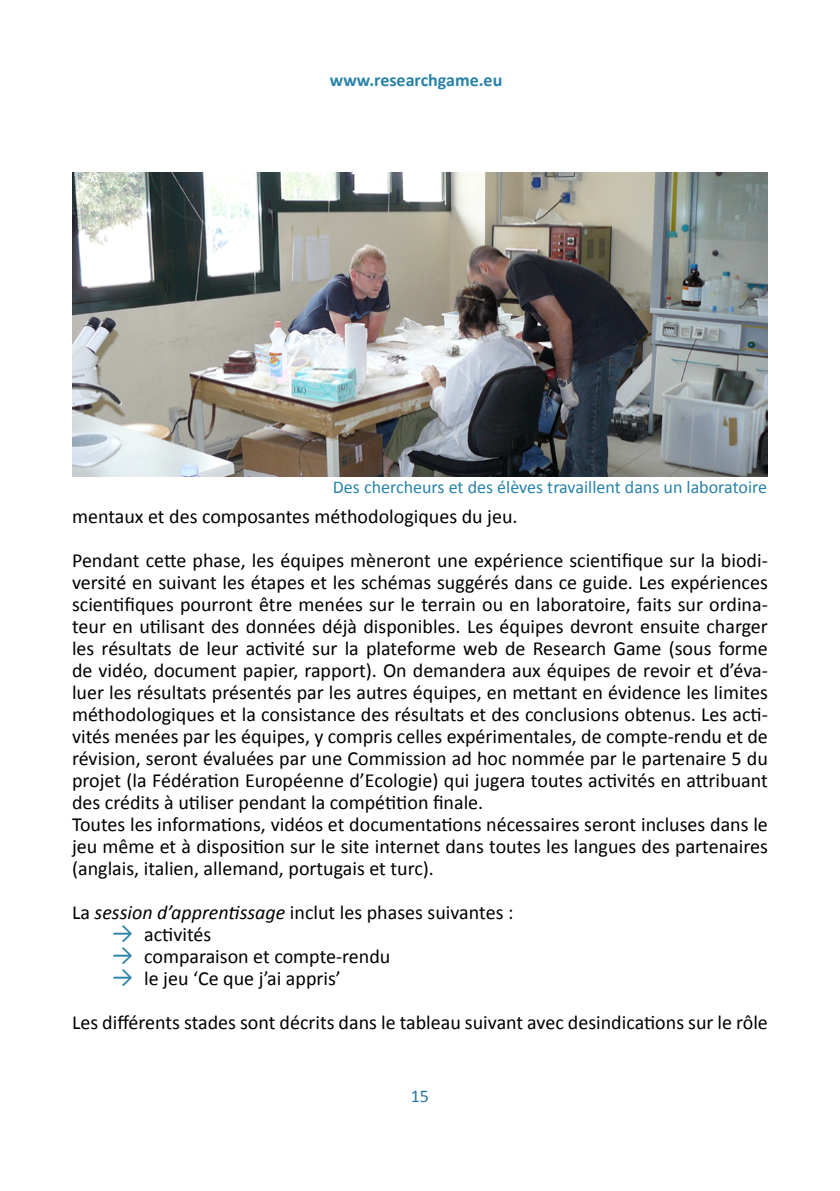
<style>
.page{position:relative;width:840px;height:1191px;background:#fff}
.page>*{position:absolute;margin:0;border:0;box-sizing:border-box;transform-origin:0 0}
.t1{font:20px/22px "Calibri";color:#000}
.t2{font:18px "Calibri";color:#2882a8}
.t3{font:700 18px "Calibri";color:#2882a8}
.t4{font:18px "Calibri";color:#27759f}
.s1{font-style:italic}
.s2{font-size:24px;color:#2882a8}
</style>
<div class="page">
<img style="left:72px;top:172px;width:695px;height:305px">
<p class="t3" style="left:330px;top:68px;width:174px">www.researchgame.eu</p>
<p class="t2" style="left:333px;top:475px;width:435px">Des chercheurs et des élèves travaillent dans un laboratoire</p>
<p class="t1" style="left:72px;top:505px;width:447px">mentaux et des composantes méthodologiques du jeu.</p>
<p class="t1" style="left:72px;top:549px;width:697px">Pendant cette phase, les équipes mèneront une expérience scientifique sur la biodi&shy;versité en suivant les étapes et les schémas suggérés dans ce guide. Les expériences scientifiques pourront être menées sur le terrain ou en laboratoire, faits sur ordina&shy;teur en utilisant des données déjà disponibles. Les équipes devront ensuite charger les résultats de leur activité sur la plateforme web de Research Game (sous forme de vidéo, document papier, rapport). On demandera aux équipes de revoir et d’éva&shy;luer les résultats présentés par les autres équipes, en mettant en évidence les limites méthodologiques et la consistance des résultats et des conclusions obtenus. Les acti&shy;vités menées par les équipes, y compris celles expérimentales, de compte-rendu et de révision, seront évaluées par une Commission ad hoc nommée par le partenaire 5 du projet (la Fédération Européenne d’Ecologie) qui jugera toutes activités en attribuant des crédits à utiliser pendant la compétition finale.<br>Toutes les informations, vidéos et documentations nécessaires seront incluses dans le jeu même et à disposition sur le site internet dans toutes les langues des partenaires (anglais, italien, allemand, portugais et turc).</p>
<p class="t1" style="left:72px;top:901px;width:442px">La <span class="s1">session d’apprentissage</span> inclut les phases suivantes :</p>
<p class="t1" style="left:112px;top:923px;width:101px"><span class="s2">→</span> activités</p>
<p class="t1" style="left:112px;top:945px;width:280px"><span class="s2">→</span> comparaison et compte-rendu</p>
<p class="t1" style="left:112px;top:967px;width:230px"><span class="s2">→</span> le jeu ‘Ce que j’ai appris’</p>
<p class="t1" style="left:72px;top:1011px;width:697px">Les différents stades sont décrits dans le tableau suivant avec desindications sur le rôle</p>
<p class="t4" style="left:410px;top:1084px;width:20px">15</p>
</div>
